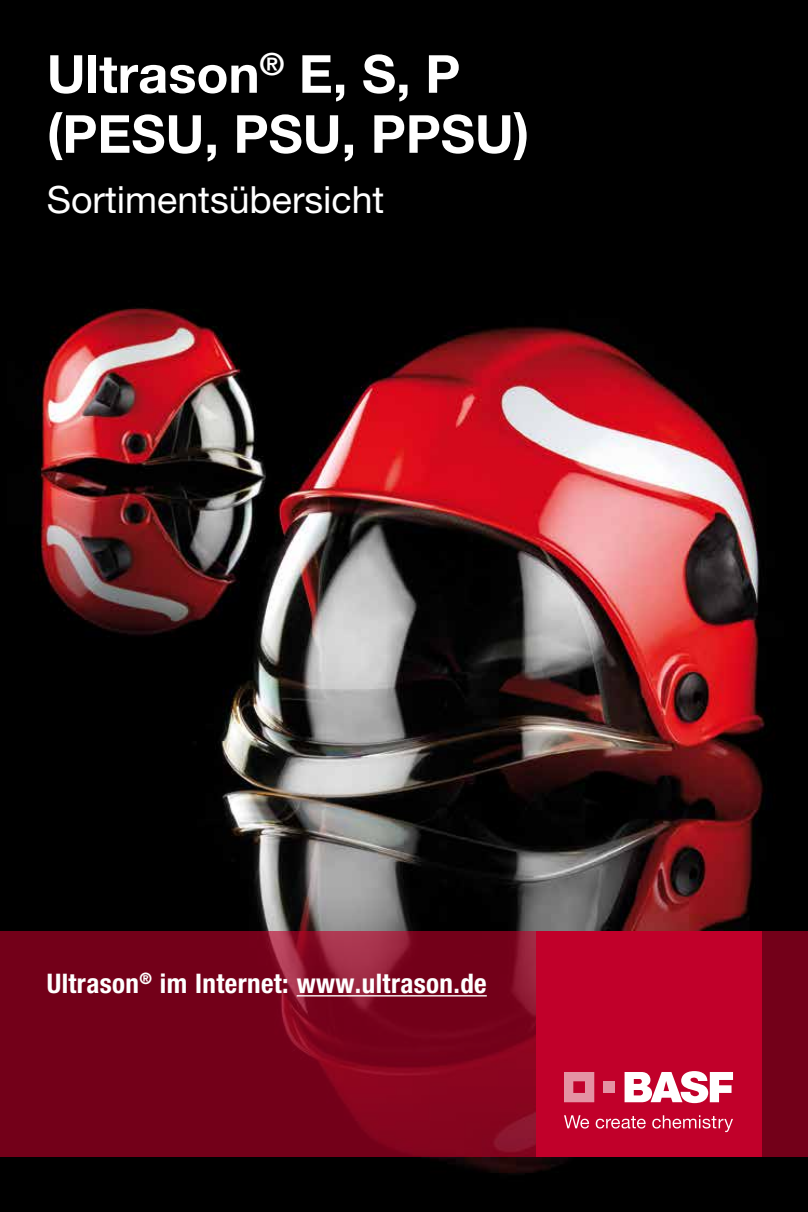
<style>
.page{position:relative;width:808px;height:1212px;background:#fff}
.page>*{position:absolute;margin:0;border:0;box-sizing:border-box;transform-origin:0 0}
.t1{font:700 52.5px/60px "Helvetica Neue LT Pro";color:#fff}
.t2{font:37.5px "Helvetica Neue LT Pro";color:#fff}
.t3{font:700 condensed 27px "Helvetica Neue LT Pro";letter-spacing:.015em;color:#fff}
</style>
<div class="page">
<img style="left:0;top:0;width:808px;height:1212px">
<svg style="left:0;top:931px;width:808px;height:225px;background:#79031d"></svg>
<div style="left:536px;top:931px;width:225px;height:225px;background:#c1002a"></div>
<svg style="left:564px;top:1072px;width:30px;height:30px"></svg>
<div style="left:604px;top:1081px;width:11px;height:12px;background:#e493a4"></div>
<svg style="left:624px;top:1071px;width:109px;height:32px"></svg>
<svg style="left:564px;top:1115px;width:25px;height:13px"></svg>
<svg style="left:596px;top:1116px;width:50px;height:12px"></svg>
<svg style="left:652px;top:1115px;width:81px;height:17px"></svg>
<hr style="left:297px;top:995px;width:190px;height:1px;background:#fff">
<h1 class="t1" style="left:47px;top:43px;width:484px">Ultrason<sup>®</sup> E, S, P (PESU, PSU, PPSU)</h1>
<h2 class="t2" style="left:47px;top:177px;width:339px">Sortimentsübersicht</h2>
<p class="t3" style="left:47px;top:967px;width:441px">Ultrason<sup>®</sup> im Internet: www.ultrason.de</p>
</div>
